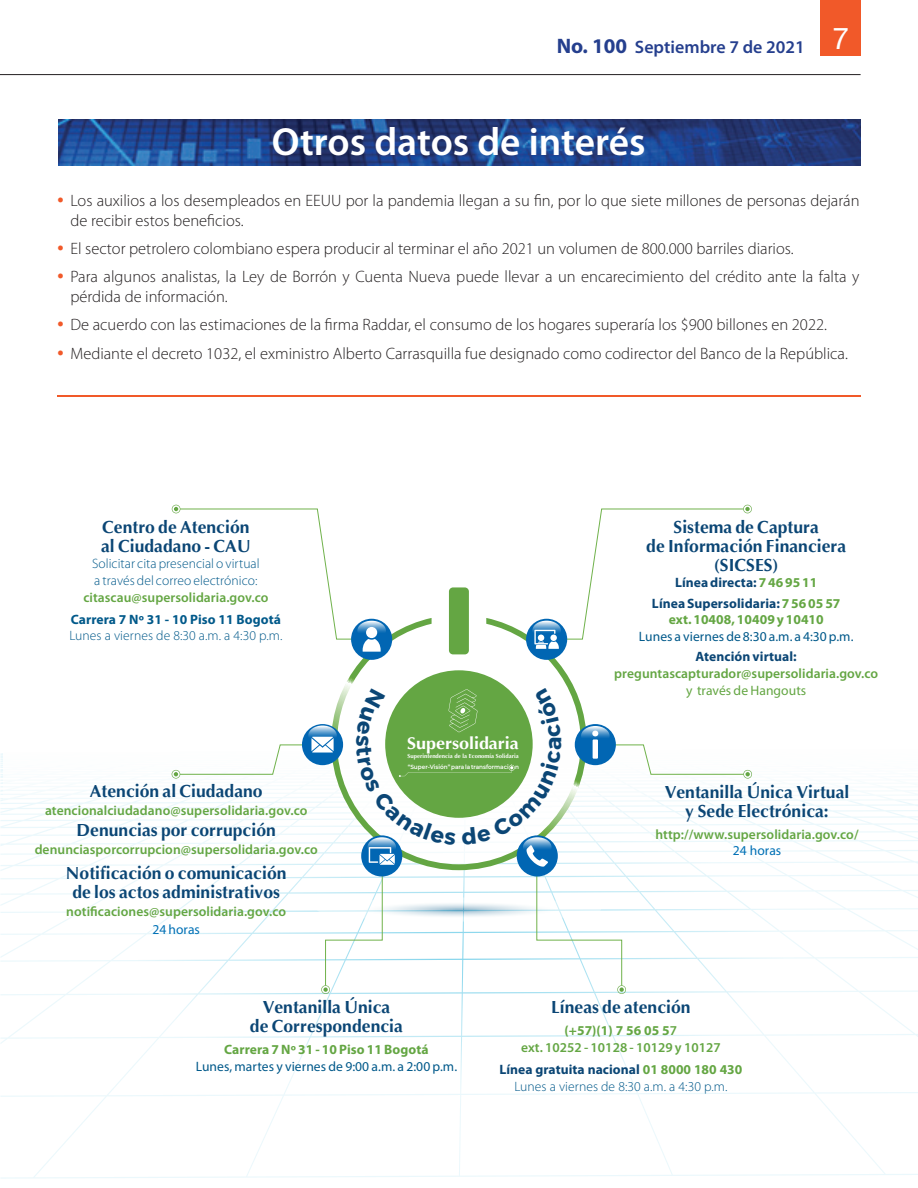
<style>
.page{position:relative;width:918px;height:1188px;background:#fff}
.page>*{position:absolute;margin:0;border:0;box-sizing:border-box;transform-origin:0 0}
.t1{font:600 39.45px "Myriad Pro";color:#fff}
.t2{font:600 18px "Myriad Pro";color:#253f8e}
.t3{font:700 17.4px/19px "Optima";letter-spacing:.005em;color:#0b4675;text-align:center}
.t4{font:700 16.95px "Optima";color:#fff;scale:1.06 1}
.t5{font:300 16.5px/28.3px "Myriad Pro";color:#231f20}
.t6{font:600 13.65px/16.6px "Myriad Pro";letter-spacing:.005em;color:#64a643;text-align:center}
.t7{font:300 13.65px/16.6px "Myriad Pro";letter-spacing:.005em;color:#01598a}
.t8{font:13.65px "Myriad Pro";letter-spacing:.005em;color:#01598a}
.t9{font:700 13.65px/20.4px "Myriad Pro";letter-spacing:.005em;color:#0b4675;text-align:center}
.t10{font:700 13.65px "Myriad Pro";letter-spacing:.005em;color:#64a643}
.t11{font:700 13.65px "Myriad Pro";letter-spacing:.005em;color:#01598a}
.t12{font:13.65px "Myriad Pro";letter-spacing:.005em;color:#64a643}
.t13{font:13.65px "Myriad Pro";letter-spacing:.005em;color:#0070b5}
.t14{font:600 6px "Montserrat";color:#fff;scale:.95 1}
.t15{font:700 5.85px "Optima";color:#fff}
.s1{font-weight:700;font-size:21px}
.s2{color:#64a643}
.s3{font-weight:700}
.s4{font-weight:700;color:#0b4675}
.s5{font-weight:700;color:#64a643}
</style>
<div class="page">
<div style="left:820px;top:0;width:41px;height:56px;background:#f15929"></div>
<hr style="left:0;top:74px;width:861px;height:1px;background:#231f20">
<img style="left:58px;top:119px;width:803px;height:47px">
<hr style="left:57px;top:395px;width:804px;height:2px;background:#f15929">
<svg style="left:0;top:753px;width:918px;height:426px"></svg>
<div style="left:3px;top:708px;width:915px;height:92px;background:#fff"></div>
<svg style="left:344px;top:618px;width:230px;height:69px"></svg>
<div style="left:385px;top:670px;width:148px;height:148px;background:#64a643;border-radius:50%"></div>
<div style="left:449px;top:587px;width:20px;height:67px;background:#64a643;border-radius:4px"></div>
<div style="left:351px;top:619px;width:41px;height:41px;background:#0166b3;border-radius:50%"></div>
<svg style="left:172px;top:505px;width:214px;height:147px"></svg>
<div style="left:366px;top:627px;width:11px;height:11px;background:#fff;border-radius:50%"></div>
<div style="left:526px;top:619px;width:41px;height:41px;background:#0166b3;border-radius:50%"></div>
<svg style="left:532px;top:505px;width:220px;height:144px"></svg>
<svg style="left:172px;top:687px;width:580px;height:307px"></svg>
<p class="t2" style="left:557px;top:37px;width:294px"><span class="s1">No. 100</span> Septiembre 7 de 2021 <sup>7</sup></p>
<h1 class="t1" style="left:272px;top:120px;width:375px">Otros datos de interés</h1>
<p class="t5" style="left:70px;top:191px;width:791px;line-height:19.8px">Los auxilios a los desempleados en EEUU por la pandemia llegan a su fin, por lo que siete millones de personas dejarán de recibir estos beneficios.</p>
<p class="t5" style="left:70px;top:235px;width:791px">El sector petrolero colombiano espera producir al terminar el año 2021 un volumen de 800.000 barriles diarios.<br>Para algunos analistas, la Ley de Borrón y Cuenta Nueva puede llevar a un encarecimiento del crédito ante la falta y</p>
<p class="t5" style="left:70px;top:283px;width:779px">pérdida de información.<br>De acuerdo con las estimaciones de la firma Raddar, el consumo de los hogares superaría los $900 billones en 2022.<br>Mediante el decreto 1032, el exministro Alberto Carrasquilla fue designado como codirector del Banco de la República.</p>
<p class="t3" style="left:101px;top:518px;width:151px;text-align:left">Centro de Atención al Ciudadano - CAU</p>
<p class="t7" style="left:92px;top:556px;width:169px">Solicitar cita presencial o virtual a través del correo electrónico:</p>
<p class="t6" style="left:83px;top:589px;width:187px">citascau@supersolidaria.gov.co</p>
<p class="t11" style="left:71px;top:611px;width:212px">Carrera 7 Nº 31 - 10 Piso 11 Bogotá</p>
<p class="t7" style="left:69px;top:628px;width:215px">Lunes a viernes de 8:30 a.m. a 4:30 p.m.</p>
<p class="t3" style="left:90px;top:782px;width:174px">Atención al Ciudadano</p>
<p class="t6" style="left:45px;top:802px;width:264px">atencionalciudadano@supersolidaria.gov.co</p>
<p class="t3" style="left:77px;top:821px;width:201px">Denuncias por corrupción</p>
<p class="t6" style="left:35px;top:841px;width:285px">denunciasporcorrupcion@supersolidaria.gov.co</p>
<p class="t3" style="left:66px;top:864px;width:222px">Notificación o comunicación de los actos administrativos</p>
<p class="t6" style="left:66px;top:903px;width:221px">notificaciones@supersolidaria.gov.co</p>
<p class="t13" style="left:152px;top:921px;width:49px">24 horas</p>
<p class="t4" style="left:407px;top:733px;width:107px">Supersolidaria</p>
<p class="t15" style="left:408px;top:753px;width:113px">Superintendencia de la Economía Solidaria</p>
<p class="t14" style="left:408px;top:763px;width:119px">“Super-Visión”para la transformaci n</p>
<p class="t3" style="left:646px;top:517px;width:201px">Sistema de Captura<br>de Información Financiera (SICSES)</p>
<p class="t9" style="left:652px;top:573px;width:190px">Línea directa: <span class="s2">7 46 95 11<br></span>Línea Supersolidaria: <span class="s2">7 56 05 57</span></p>
<p class="t10" style="left:669px;top:612px;width:157px">ext. 10408, 10409 y 10410</p>
<p class="t8" style="left:639px;top:628px;width:216px">Lunes a viernes de 8:30 a.m. a 4:30 p.m.</p>
<p class="t9" style="left:696px;top:647px;width:103px">Atención virtual:</p>
<p class="t6" style="left:614px;top:665px;width:265px">preguntascapturador@supersolidaria.gov.co</p>
<p class="t12" style="left:686px;top:682px;width:122px">y través de Hangouts</p>
<p class="t3" style="left:665px;top:783px;width:186px">Ventanilla Única Virtual y Sede Electrónica:</p>
<p class="t6" style="left:655px;top:826px;width:205px">http://www.supersolidaria.gov.co/</p>
<p class="t13" style="left:733px;top:842px;width:50px">24 horas</p>
<p class="t3" style="left:250px;top:998px;width:154px">Ventanilla Única<br>de Correspondencia</p>
<p class="t10" style="left:224px;top:1042px;width:206px">Carrera 7 Nº 31 - 10 Piso 11 Bogotá</p>
<p class="t8" style="left:196px;top:1058px;width:263px">Lunes, martes y viernes de 9:00 a.m. a 2:00 p.m.</p>
<p class="t3" style="left:551px;top:998px;width:141px">Líneas de atención</p>
<p class="t6" style="left:521px;top:1023px;width:201px"><span class="s3">(+57)(1) 7 56 05 5</span>7<br>ext. 10252 - 10128 - 10129 y 10127</p>
<p class="t7" style="left:499px;top:1061px;width:245px;text-align:center"><span class="s4">Línea gratuita nacional</span> <span class="s5">01 8000 180 430<br></span>Lunes a viernes de 8:30 a.m. a 4:30 p.m.</p>
</div>
